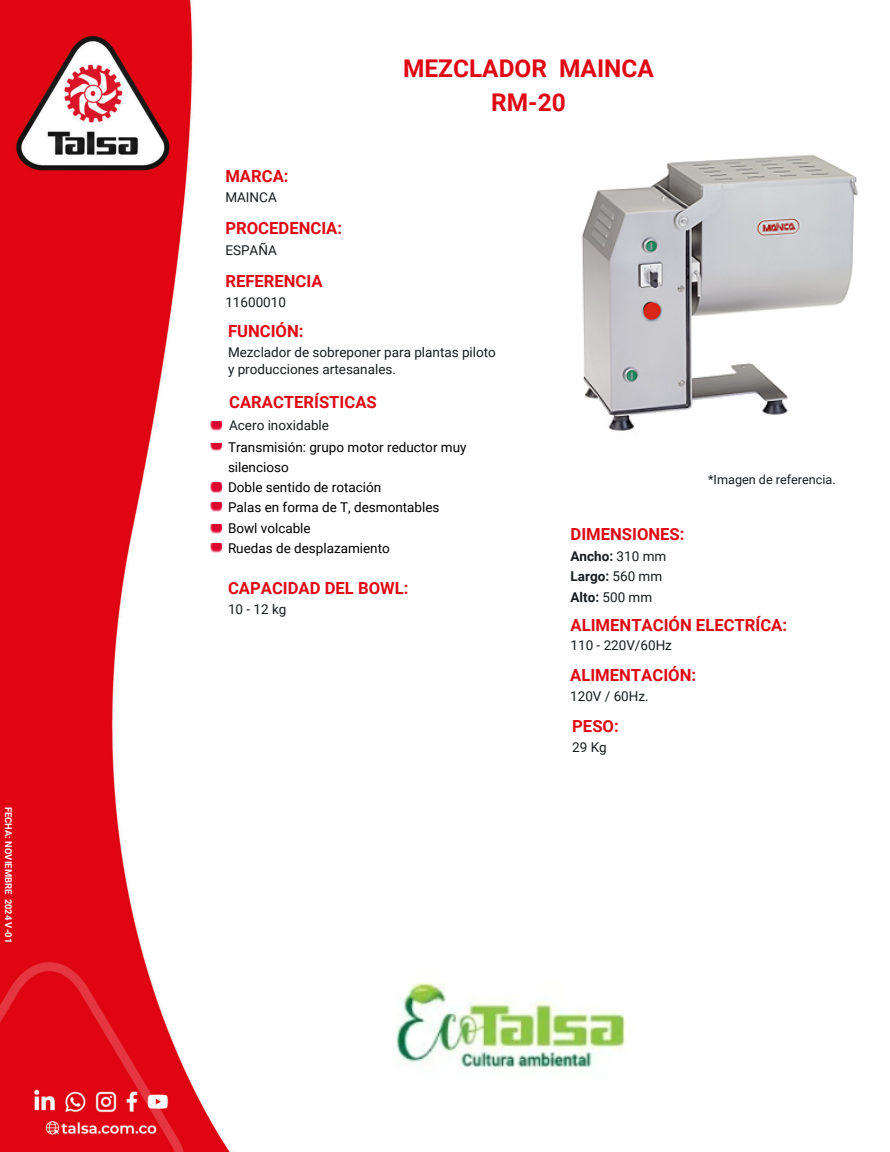
<style>
.page{position:relative;width:890px;height:1152px;background:#fff}
.page>*{position:absolute;margin:0;border:0;box-sizing:border-box;transform-origin:0 0}
.t1{font:700 24.45px/33.8px "Roboto";color:#e10814;text-align:center}
.t2{font:700 16.65px "Roboto";color:#e10814}
.t3{font:13.5px/17.4px "Roboto";color:#161c1f}
.t4{font:13.5px/20.2px "Roboto";color:#000}
.t5{font:700 13.5px/20.2px "Roboto";color:#161c1f}
.t6{font:12.6px "Roboto";color:#161c1f}
.t7{font:700 9.38px "Roboto";color:#fff}
.s1{font-weight:400}
</style>
<div class="page">
<img style="left:0;top:0;width:230px;height:1152px">
<svg style="left:211px;top:422px;width:11px;height:9px"></svg>
<svg style="left:211px;top:444px;width:11px;height:7px"></svg>
<svg style="left:211px;top:483px;width:11px;height:9px"></svg>
<svg style="left:211px;top:503px;width:11px;height:9px"></svg>
<svg style="left:211px;top:525px;width:11px;height:9px"></svg>
<img style="left:582px;top:154px;width:277px;height:277px">
<svg style="left:211px;top:544px;width:11px;height:9px"></svg>
<img style="left:396px;top:982px;width:231px;height:86px">
<p class="t7" style="left:14px;top:807px;width:138px;rotate:90deg">FECHA: NOVIEMBRE 2024 V-01</p>
<h2 class="t2" style="left:225px;top:167px;width:65px">MARCA:</h2>
<h6 class="t2" style="left:225px;top:219px;width:118px">PROCEDENCIA:</h6>
<h6 class="t3" style="left:225px;top:241px;width:53px">ESPAÑA</h6>
<p class="t3" style="left:225px;top:189px;width:53px">MAINCA</p>
<h4 class="t2" style="left:225px;top:271px;width:99px">REFERENCIA</h4>
<h4 class="t3" style="left:225px;top:294px;width:62px">11600010</h4>
<h4 class="t1" style="left:403px;top:52px;width:252px">MEZCLADOR MAINCA<br>RM-20</h4>
<h2 class="t2" style="left:228px;top:322px;width:77px">FUNCIÓN:</h2>
<h2 class="t3" style="left:228px;top:344px;width:269px">Mezclador de sobreponer para plantas piloto y producciones artesanales.</h2>
<h3 class="t2" style="left:229px;top:393px;width:149px">CARACTERÍSTICAS</h3>
<h3 class="t4" style="left:228px;top:437px;width:240px">Transmisión: grupo motor reductor muy silencioso<br>Doble sentido de rotación<br>Palas en forma de T, desmontables<br>Bowl volcable</h3>
<h6 class="t4" style="left:228px;top:538px;width:163px">Ruedas de desplazamiento</h6>
<h5 class="t3" style="left:229px;top:417px;width:101px">Acero inoxidable</h5>
<h4 class="t2" style="left:228px;top:578px;width:182px">CAPACIDAD DEL BOWL:</h4>
<h4 class="t3" style="left:228px;top:601px;width:60px">10 - 12 kg</h4>
<h6 class="t2" style="left:570px;top:524px;width:115px">DIMENSIONES:</h6>
<h6 class="t5" style="left:570px;top:546px;width:97px">Ancho: <span class="s1">310 mm<br></span>Largo: <span class="s1">560 mm<br></span>Alto: <span class="s1">500 mm</span></h6>
<p class="t6" style="left:708px;top:472px;width:129px">*Imagen de referencia.</p>
<h6 class="t2" style="left:570px;top:615px;width:218px">ALIMENTACIÓN ELECTRÍCA:</h6>
<h6 class="t3" style="left:570px;top:637px;width:103px">110 - 220V/60Hz</h6>
<h4 class="t2" style="left:570px;top:666px;width:127px">ALIMENTACIÓN:</h4>
<h4 class="t3" style="left:570px;top:688px;width:80px">120V / 60Hz.</h4>
<h4 class="t2" style="left:572px;top:717px;width:48px">PESO:</h4>
<h4 class="t3" style="left:572px;top:739px;width:36px">29 Kg</h4>
</div>
